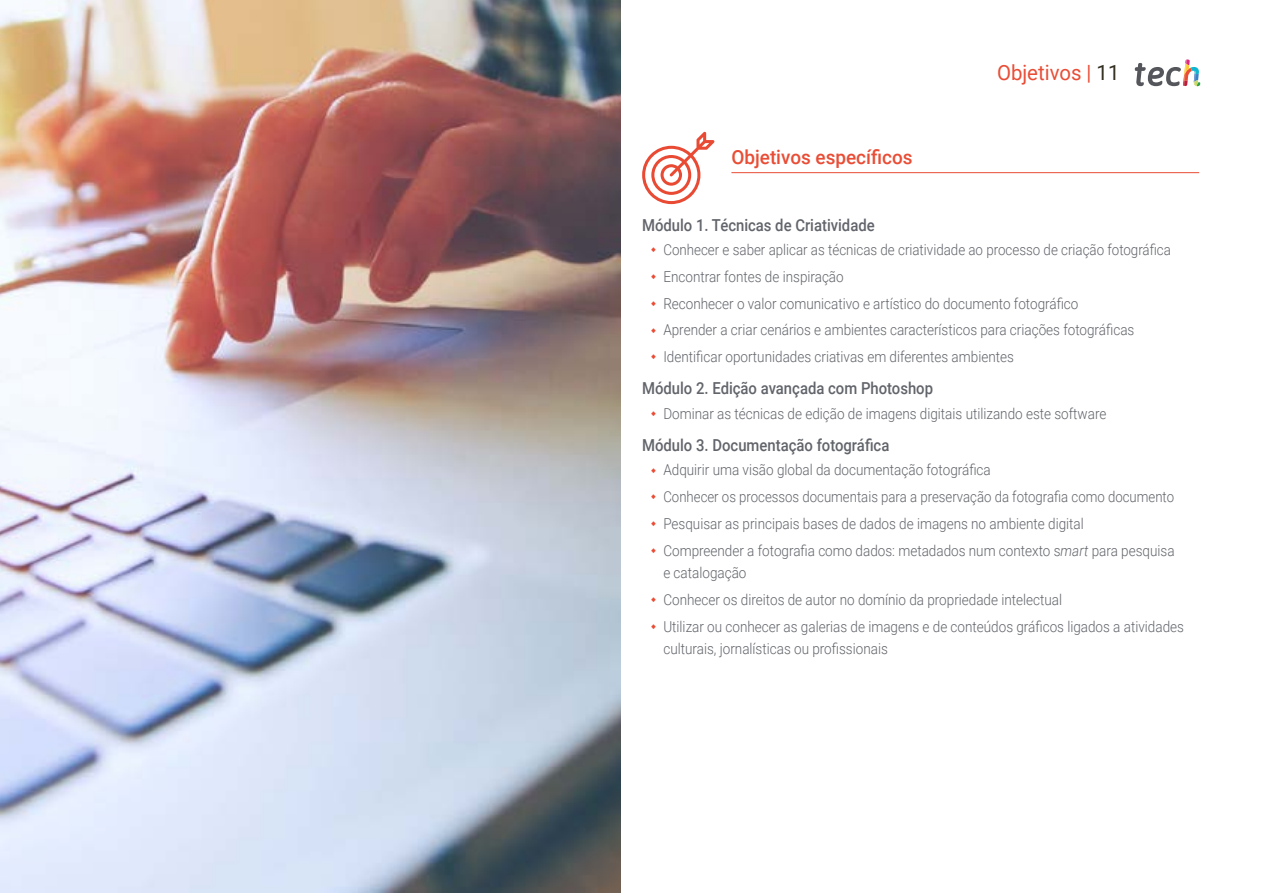
<style>
.page{position:relative;width:1263px;height:893px;background:#fff}
.page>*{position:absolute;margin:0;border:0;box-sizing:border-box;transform-origin:0 0}
.t1{font:21px "Roboto";color:#e94d35}
.t2{font:500 19.5px "Roboto";color:#e94d35}
.t3{font:500 16.5px "Roboto";color:#61646a;scale:.9 1}
.t4{font:300 15px/26.7px "Roboto";color:#61646a;scale:.9 1}
.t5{font:300 15px/26.7px "Roboto";color:#61646a;scale:.89 1}
.s1{color:#312e20}
.s2{font-style:italic}
</style>
<div class="page">
<svg style="left:642px;top:132px;width:72px;height:72px"></svg>
<svg style="left:1135px;top:60px;width:65px;height:27px"></svg>
<img style="left:0;top:0;width:621px;height:893px">
<hr style="left:731px;top:172px;width:468px;height:1px;background:#e94d35">
<h2 class="t2" style="left:731px;top:143px;width:183px">Objetivos específicos</h2>
<h1 class="t1" style="left:997px;top:58px;width:124px">Objetivos | <span class="s1">11</span></h1>
<p class="t3" style="left:642px;top:213px;width:260px">Módulo 1. Técnicas de Criatividade</p>
<p class="t5" style="left:663px;top:236px;width:572px">Conhecer e saber aplicar as técnicas de criatividade ao processo de criação fotográfica Encontrar fontes de inspiração<br>Reconhecer o valor comunicativo e artístico do documento fotográfico<br>Aprender a criar cenários e ambientes característicos para criações fotográficas Identificar oportunidades criativas em diferentes ambientes</p>
<p class="t3" style="left:642px;top:377px;width:325px">Módulo 2. Edição avançada com Photoshop</p>
<p class="t4" style="left:663px;top:400px;width:494px">Dominar as técnicas de edição de imagens digitais utilizando este software</p>
<p class="t3" style="left:642px;top:433px;width:276px">Módulo 3. Documentação fotográfica</p>
<p class="t4" style="left:663px;top:456px;width:569px">Adquirir uma visão global da documentação fotográfica<br>Conhecer os processos documentais para a preservação da fotografia como documento Pesquisar as principais bases de dados de imagens no ambiente digital<br>Compreender a fotografia como dados: metadados num contexto s<span class="s2">mart</span> para pesquisa</p>
<p class="t4" style="left:663px;top:559px;width:580px">e catalogação<br>Conhecer os direitos de autor no domínio da propriedade intelectual<br>Utilizar ou conhecer as galerias de imagens e de conteúdos gráficos ligados a atividades</p>
<p class="t4" style="left:663px;top:635px;width:251px">culturais, jornalísticas ou profissionais</p>
</div>
